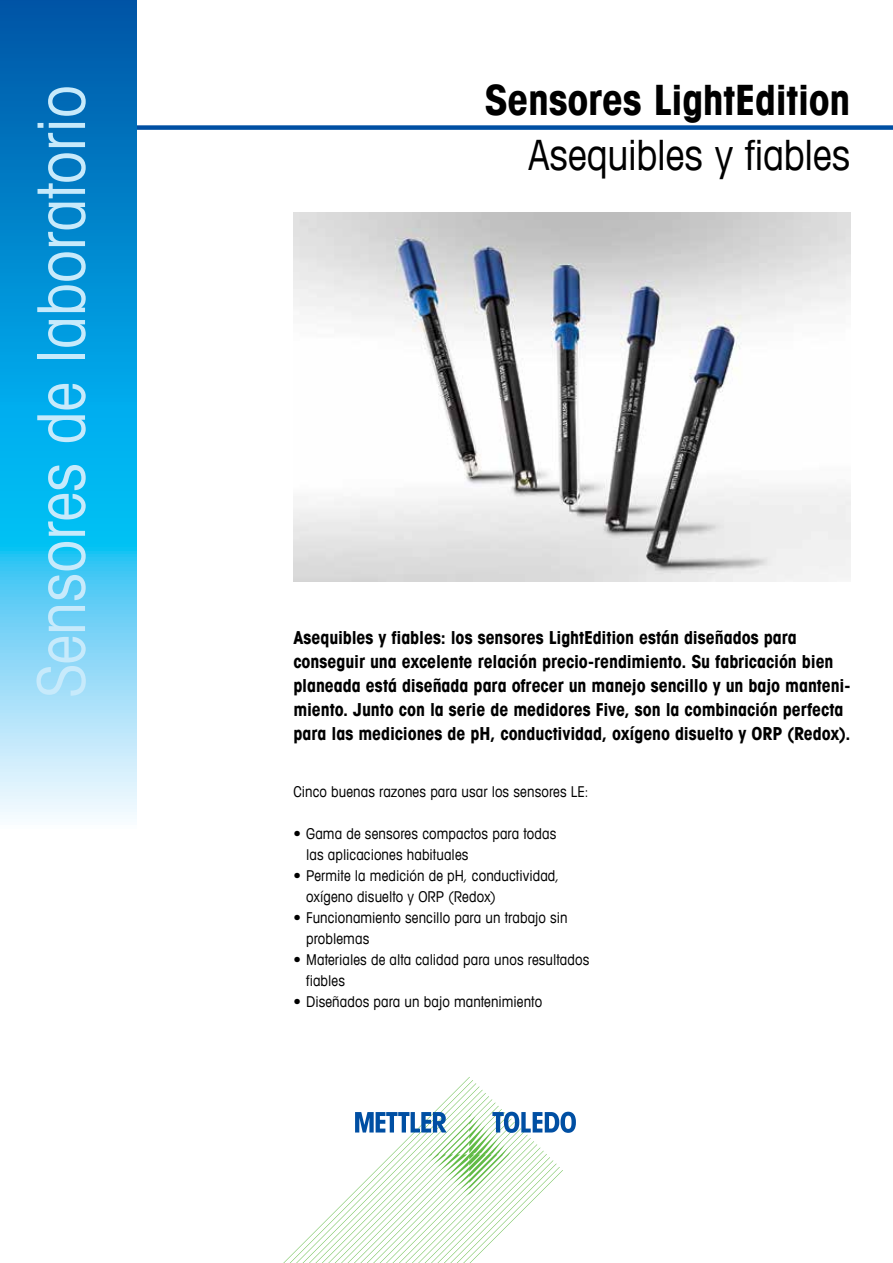
<style>
.page{position:relative;width:893px;height:1263px;background:#fff}
.page>*{position:absolute;margin:0;border:0;box-sizing:border-box;transform-origin:0 0}
.t1{font:condensed 66px "Avant Garde Com";color:#c7eafb}
.t2{font:700 condensed 42px "Avant Garde Com";letter-spacing:-.01em;color:#000}
.t3{font:condensed 42px "Avant Garde Com";letter-spacing:-.01em;color:#000}
.t4{font:700 condensed 18px/24px "Avant Garde Com";letter-spacing:-.005em;color:#000}
.t5{font:condensed 15px/21px "Avant Garde Com";letter-spacing:.005em;color:#000}
</style>
<div class="page">
<div style="left:111px;top:125px;width:782px;height:5px;background:#004fa3"></div>
<svg style="left:0;top:0;width:136px;height:819px"></svg>
<svg style="left:283px;top:1077px;width:293px;height:186px"></svg>
<img style="left:293px;top:213px;width:557px;height:368px">
<h1 class="t1" style="left:21px;top:697px;width:614px;rotate:-90deg">Sensores de laboratorio</h1>
<h2 class="t2" style="left:484px;top:73px;width:367px">Sensores LightEdition</h2>
<h2 class="t3" style="left:529px;top:129px;width:323px">Asequibles y fiables</h2>
<p class="t4" style="left:293px;top:625px;width:559px">Asequibles y fiables: los sensores LightEdition están diseñados para conseguir una excelente relación precio-rendimiento. Su fabricación bien planeada está diseñada para ofrecer un manejo sencillo y un bajo manteni&shy;miento. Junto con la serie de medidores Five, son la combinación perfecta para las mediciones de pH, conductividad, oxígeno disuelto y ORP (Redox).</p>
<p class="t5" style="left:293px;top:781px;width:297px">Cinco buenas razones para usar los sensores LE:</p>
<p class="t5" style="left:306px;top:823px;width:252px;text-indent:-13px">• Gama de sensores compactos para todas las aplicaciones habituales</p>
<p class="t5" style="left:306px;top:865px;width:255px;text-indent:-13px">• Permite la medición de pH, conductividad, oxígeno disuelto y ORP (Redox)</p>
<p class="t5" style="left:306px;top:907px;width:263px;text-indent:-13px">• Funcionamiento sencillo para un trabajo sin problemas</p>
<p class="t5" style="left:306px;top:949px;width:285px;text-indent:-13px">• Materiales de alta calidad para unos resultados fiables</p>
<p class="t5" style="left:293px;top:991px;width:250px">• Diseñados para un bajo mantenimiento</p>
</div>
